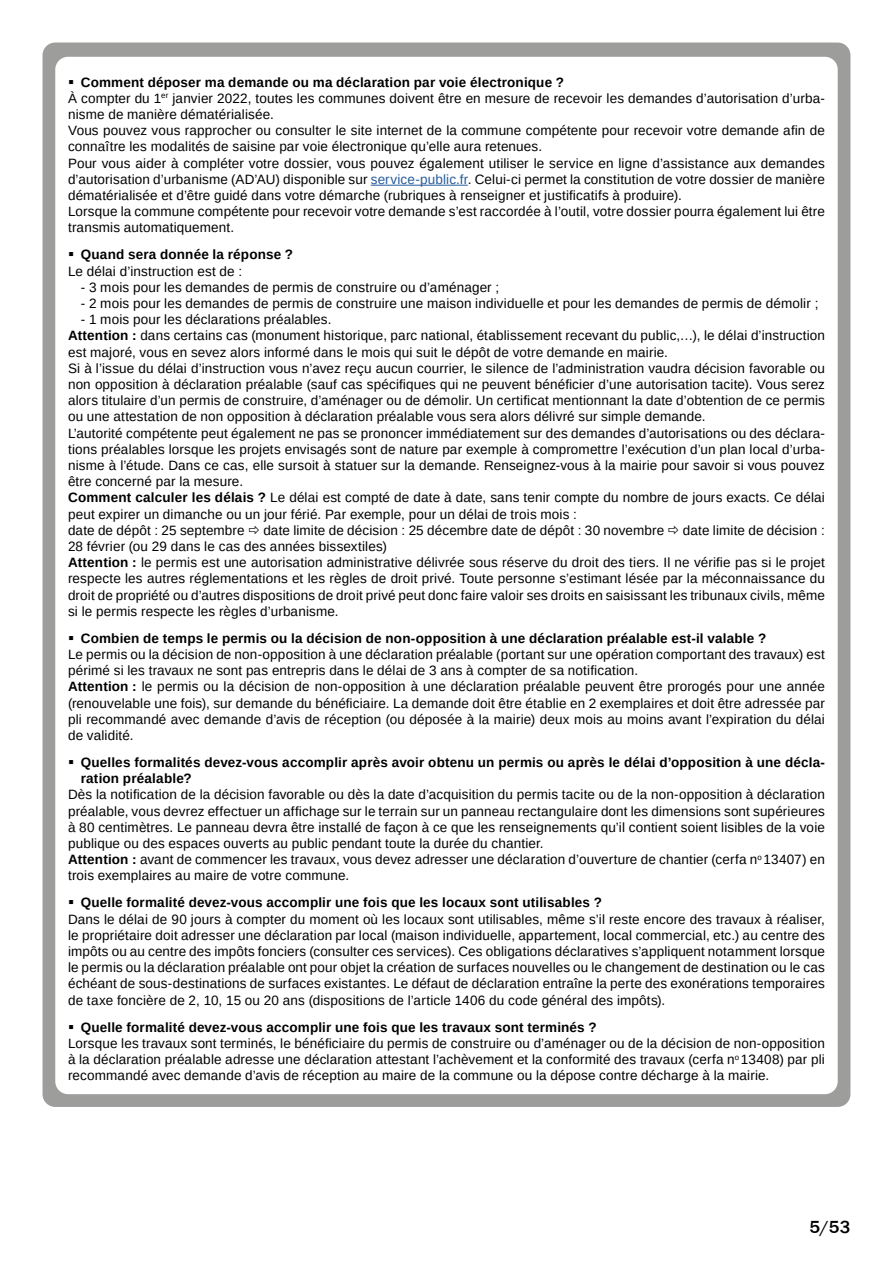
<style>
.page{position:relative;width:893px;height:1263px;background:#fff}
.page>*{position:absolute;margin:0;border:0;box-sizing:border-box;transform-origin:0 0}
.t1{font:500 18px "Franklin Gothic";color:#000}
.texte{font:13.5px/16.2px "Liberation Sans";letter-spacing:.01em;color:#000;text-align:justify}
.texte-2{font:700 13.5px/16.2px "Liberation Sans";letter-spacing:.01em;color:#000}
.s1{color:#275b9b}
.s2{font-weight:700}
</style>
<div class="page">
<div style="left:43px;top:43px;width:807px;height:1064px;background:#9d9d9c;border-radius:13px"></div>
<div style="left:55px;top:57px;width:783px;height:1037px;background:#fff;border-radius:13px"></div>
<hr style="left:371px;top:185px;width:97px;height:1px;background:#275b9b">
<p class="texte-2" style="left:68px;top:74px;width:498px">▪ Comment déposer ma demande ou ma déclaration par voie électronique ?</p>
<p class="texte" style="left:68px;top:90px;width:758px">À compter du 1<sup>er</sup> janvier 2022, toutes les communes doivent être en mesure de recevoir les demandes d’autorisation d’urba&shy;nisme de manière dématérialisée.</p>
<p class="texte" style="left:68px;top:122px;width:758px">Vous pouvez vous rapprocher ou consulter le site internet de la commune compétente pour recevoir votre demande afin de connaître les modalités de saisine par voie électronique qu’elle aura retenues.</p>
<p class="texte" style="left:68px;top:155px;width:758px">Pour vous aider à compléter votre dossier, vous pouvez également utiliser le service en ligne d’assistance aux demandes d’autorisation d’urbanisme (AD’AU) disponible sur <span class="s1">service-public.fr</span>. Celui-ci permet la constitution de votre dossier de manière dématérialisée et d’être guidé dans votre démarche (rubriques à renseigner et justificatifs à produire).</p>
<p class="texte" style="left:68px;top:203px;width:758px">Lorsque la commune compétente pour recevoir votre demande s’est raccordée à l’outil, votre dossier pourra également lui être transmis automatiquement.</p>
<p class="texte-2" style="left:68px;top:247px;width:227px">▪ Quand sera donnée la réponse ?</p>
<p class="texte" style="left:68px;top:263px;width:176px">Le délai d’instruction est de :</p>
<p class="texte" style="left:81px;top:279px;width:420px">- 3 mois pour les demandes de permis de construire ou d’aménager ;</p>
<p class="texte" style="left:81px;top:295px;width:739px">- 2 mois pour les demandes de permis de construire une maison individuelle et pour les demandes de permis de démolir ;</p>
<p class="texte" style="left:81px;top:311px;width:252px">- 1 mois pour les déclarations préalables.</p>
<p class="texte" style="left:68px;top:328px;width:758px"><span class="s2">Attention :</span> dans certains cas (monument historique, parc national, établissement recevant du public,…), le délai d’instruction est majoré, vous en sevez alors informé dans le mois qui suit le dépôt de votre demande en mairie.</p>
<p class="texte" style="left:68px;top:360px;width:758px">Si à l’issue du délai d’instruction vous n’avez reçu aucun courrier, le silence de l’administration vaudra décision favorable ou non opposition à déclaration préalable (sauf cas spécifiques qui ne peuvent bénéficier d’une autorisation tacite). Vous serez alors titulaire d’un permis de construire, d’aménager ou de démolir. Un certificat mentionnant la date d’obtention de ce permis ou une attestation de non opposition à déclaration préalable vous sera alors délivré sur simple demande.</p>
<p class="texte" style="left:68px;top:425px;width:758px">L’autorité compétente peut également ne pas se prononcer immédiatement sur des demandes d’autorisations ou des déclara&shy;tions préalables lorsque les projets envisagés sont de nature par exemple à compromettre l’exécution d’un plan local d’urba&shy;nisme à l’étude. Dans ce cas, elle sursoit à statuer sur la demande. Renseignez-vous à la mairie pour savoir si vous pouvez être concerné par la mesure.</p>
<p class="texte" style="left:68px;top:490px;width:758px"><span class="s2">Comment calculer les délais ?</span> Le délai est compté de date à date, sans tenir compte du nombre de jours exacts. Ce délai peut expirer un dimanche ou un jour férié. Par exemple, pour un délai de trois mois :</p>
<p class="texte" style="left:68px;top:522px;width:178px">date de dépôt : 25 septembre</p>
<p class="texte" style="left:263px;top:522px;width:402px">date limite de décision : 25 décembre date de dépôt : 30 novembre</p>
<p class="texte" style="left:683px;top:522px;width:143px">date limite de décision :</p>
<p class="texte" style="left:68px;top:538px;width:320px">28 février (ou 29 dans le cas des années bissextiles)</p>
<p class="texte" style="left:68px;top:554px;width:758px"><span class="s2">Attention :</span> le permis est une autorisation administrative délivrée sous réserve du droit des tiers. Il ne vérifie pas si le projet respecte les autres réglementations et les règles de droit privé. Toute personne s’estimant lésée par la méconnaissance du droit de propriété ou d’autres dispositions de droit privé peut donc faire valoir ses droits en saisissant les tribunaux civils, même si le permis respecte les règles d’urbanisme.</p>
<p class="texte-2" style="left:68px;top:630px;width:700px">▪ Combien de temps le permis ou la décision de non-opposition à une déclaration préalable est-il valable ?</p>
<p class="texte" style="left:68px;top:646px;width:758px">Le permis ou la décision de non-opposition à une déclaration préalable (portant sur une opération comportant des travaux) est périmé si les travaux ne sont pas entrepris dans le délai de 3 ans à compter de sa notification.</p>
<p class="texte" style="left:68px;top:679px;width:758px"><span class="s2">Attention :</span> le permis ou la décision de non-opposition à une déclaration préalable peuvent être prorogés pour une année (renouvelable une fois), sur demande du bénéficiaire. La demande doit être établie en 2 exemplaires et doit être adressée par pli recommandé avec demande d’avis de réception (ou déposée à la mairie) deux mois au moins avant l’expiration du délai de validité.</p>
<p class="texte-2" style="left:81px;top:754px;width:746px;text-indent:-13px">▪ Quelles formalités devez-vous accomplir après avoir obtenu un permis ou après le délai d’opposition à une décla&shy;ration préalable?</p>
<p class="texte" style="left:68px;top:787px;width:758px">Dès la notification de la décision favorable ou dès la date d’acquisition du permis tacite ou de la non-opposition à déclaration préalable, vous devrez effectuer un affichage sur le terrain sur un panneau rectangulaire dont les dimensions sont supérieures à 80 centimètres. Le panneau devra être installé de façon à ce que les renseignements qu’il contient soient lisibles de la voie publique ou des espaces ouverts au public pendant toute la durée du chantier.</p>
<p class="texte" style="left:68px;top:851px;width:758px"><span class="s2">Attention :</span> avant de commencer les travaux, vous devez adresser une déclaration d’ouverture de chantier (cerfa n<sup>o</sup> 13407) en trois exemplaires au maire de votre commune.</p>
<p class="texte-2" style="left:68px;top:895px;width:536px">▪ Quelle formalité devez-vous accomplir une fois que les locaux sont utilisables ?</p>
<p class="texte" style="left:68px;top:911px;width:758px">Dans le délai de 90 jours à compter du moment où les locaux sont utilisables, même s’il reste encore des travaux à réaliser, le propriétaire doit adresser une déclaration par local (maison individuelle, appartement, local commercial, etc.) au centre des impôts ou au centre des impôts fonciers (consulter ces services). Ces obligations déclaratives s’appliquent notamment lorsque le permis ou la déclaration préalable ont pour objet la création de surfaces nouvelles ou le changement de destination ou le cas échéant de sous-destinations de surfaces existantes. Le défaut de déclaration entraîne la perte des exonérations temporaires de taxe foncière de 2, 10, 15 ou 20 ans (dispositions de l’article 1406 du code général des impôts).</p>
<p class="texte-2" style="left:68px;top:1019px;width:530px">▪ Quelle formalité devez-vous accomplir une fois que les travaux sont terminés ?</p>
<p class="texte" style="left:68px;top:1035px;width:758px">Lorsque les travaux sont terminés, le bénéficiaire du permis de construire ou d’aménager ou de la décision de non-opposition à la déclaration préalable adresse une déclaration attestant l’achèvement et la conformité des travaux (cerfa n<sup>o</sup> 13408) par pli recommandé avec demande d’avis de réception au maire de la commune ou la dépose contre décharge à la mairie.</p>
<h1 class="t1" style="left:810px;top:1216px;width:42px">5/53</h1>
</div>
